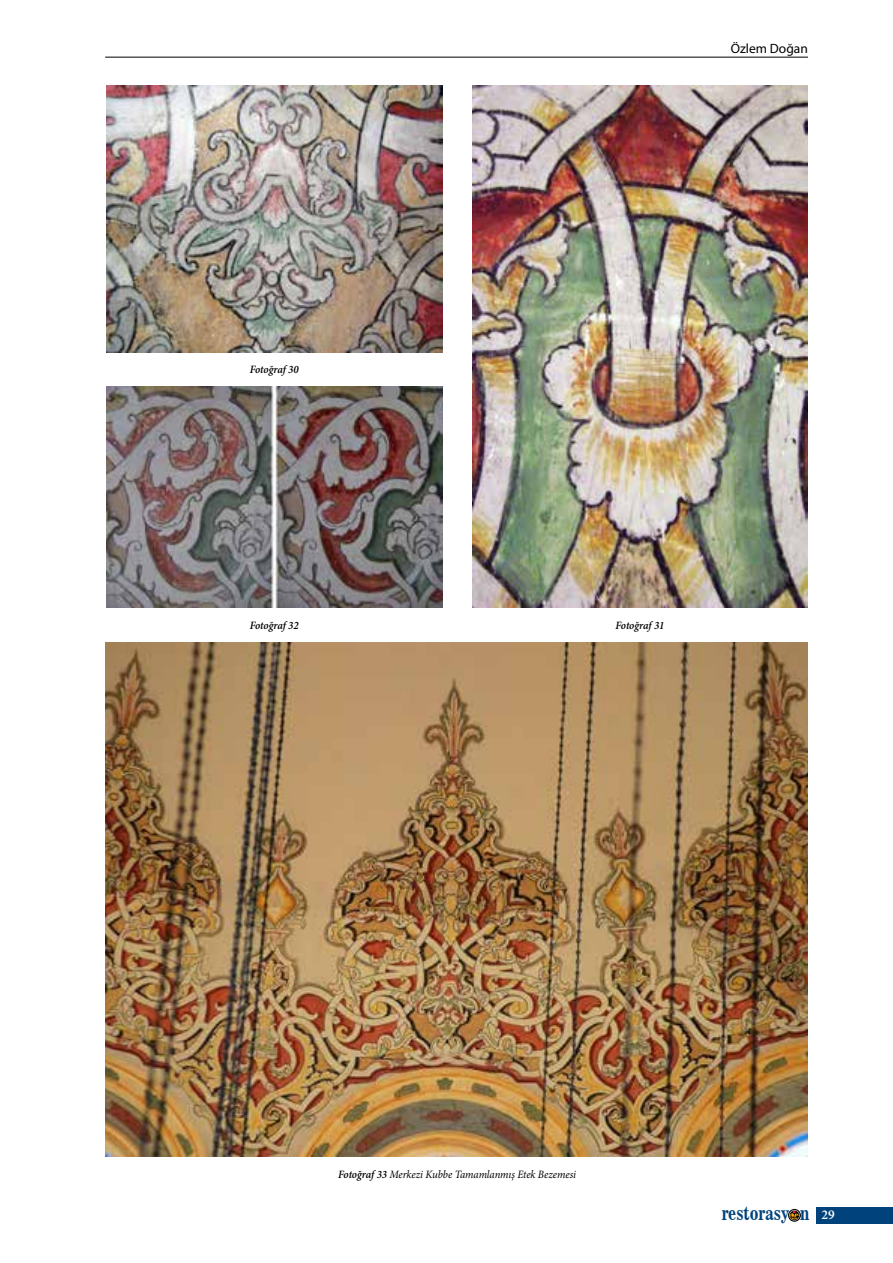
<style>
.page{position:relative;width:893px;height:1263px;background:#fff}
.page>*{position:absolute;margin:0;border:0;box-sizing:border-box;transform-origin:0 0}
.t1{font:17.7px "News 701 BT Bold A";color:#00437c;scale:.8 1}
.t2{font:13.5px "Myriad Pro";color:#000}
.t3{font:italic 11.25px "Minion Pro";letter-spacing:-.01em;color:#000;scale:.95 1}
.t4{font:italic 600 11.25px "Minion Pro";letter-spacing:-.01em;color:#000;scale:.95 1}
.s1{font-weight:600}
.s2{font-family:"Minion Pro";font-weight:600;font-size:13.5px;color:#fff}
</style>
<div class="page">
<div style="left:788px;top:1209px;width:12px;height:12px;border:1px solid #000;border-radius:50%"></div>
<svg style="left:789px;top:1210px;width:11px;height:11px"></svg>
<div style="left:816px;top:1207px;width:77px;height:16px;background:#00437c"></div>
<hr style="left:105px;top:57px;width:703px;height:1px;background:#000">
<img style="left:106px;top:85px;width:336px;height:267px">
<img style="left:472px;top:85px;width:336px;height:523px">
<img style="left:106px;top:387px;width:336px;height:221px">
<img style="left:105px;top:642px;width:703px;height:515px">
<p class="t4" style="left:250px;top:362px;width:53px">Fotoğraf 30</p>
<p class="t4" style="left:250px;top:617px;width:53px">Fotoğraf 32</p>
<p class="t2" style="left:731px;top:41px;width:79px">Özlem Doğan</p>
<p class="t4" style="left:615px;top:617px;width:53px">Fotoğraf 31</p>
<p class="t3" style="left:338px;top:1166px;width:252px"><span class="s1">Fotoğraf 33</span> Merkezi Kubbe Tamamlanmış Etek Bezemesi</p>
<h1 class="t1" style="left:722px;top:1203px;width:143px">restorasy n <span class="s2">29</span></h1>
</div>
